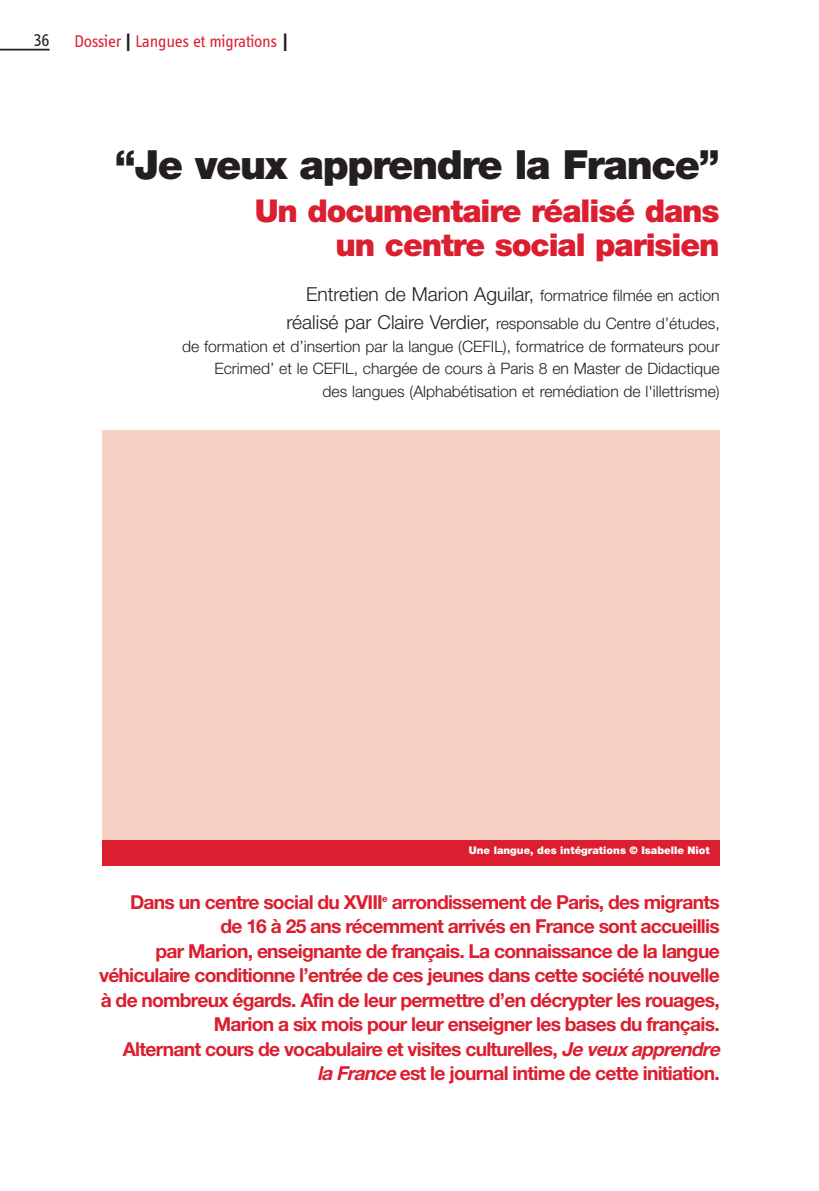
<style>
.page{position:relative;width:819px;height:1191px;background:#fff}
.page>*{position:absolute;margin:0;border:0;box-sizing:border-box;transform-origin:0 0}
.t1{font:900 40.25px "Helvetica Neue LT Std";letter-spacing:-.035em;color:#231f20}
.t2{font:900 31.5px/33.2px "Helvetica Neue LT Std";letter-spacing:-.035em;color:#db1e30;text-align:right}
.t3{font:700 19.25px/24.5px "Helvetica Neue LT Std";letter-spacing:-.04em;color:#db1e30;text-align:right}
.t4{font:300 19.25px "Helvetica Neue LT Std";color:#231f20}
.t5{font:17.5px "Info OT Disp";letter-spacing:-.015em;color:#db1e30}
.t6{font:17.5px "Info OT Disp";color:#231f20}
.t7{font:300 15.75px/22.8px "Helvetica Neue LT Std";color:#231f20;text-align:right}
.t8{font:900 10.5px "Helvetica Neue LT Std";color:#fff}
.s1{font-family:"Helvetica Neue LT Std";font-size:24.5px;color:#231f20}
.s2{font-size:15.75px}
.s3{font-size:19.25px}
.s4{font-style:italic}
</style>
<div class="page">
<hr style="left:0;top:49px;width:50px;height:1px;background:#231f20">
<div style="left:102px;top:430px;width:617px;height:416px;background:#f7d1c4"></div>
<div style="left:102px;top:839px;width:617px;height:26px;background:#db1e30"></div>
<p class="t6" style="left:34px;top:34px;width:17px">36</p>
<p class="t5" style="left:74px;top:35px;width:215px">Dossier <span class="s1">I</span> Langues et migrations <span class="s1">I</span></p>
<h1 class="t1" style="left:115px;top:150px;width:606px">“Je veux apprendre la France”</h1>
<h2 class="t2" style="left:255px;top:197px;width:466px">Un documentaire réalisé dans un centre social parisien</h2>
<p class="t4" style="left:306px;top:287px;width:415px">Entretien de Marion Aguilar, <span class="s2">formatrice filmée en action</span></p>
<p class="t7" style="left:182px;top:313px;width:539px"><span class="s3">réalisé par Claire Verdier,</span> responsable du Centre d’études,<br>de formation et d’insertion par la langue (CEFIL), formatrice de formateurs pour Ecrimed’ et le CEFIL, chargée de cours à Paris 8 en Master de Didactique<br>des langues (Alphabétisation et remédiation de l'illettrisme)</p>
<p class="t8" style="left:469px;top:847px;width:242px">Une langue, des intégrations © Isabelle Niot</p>
<p class="t3" style="left:99px;top:891px;width:625px">Dans un centre social du XVIII<sup>e</sup> arrondissement de Paris, des migrants<br>de 16 à 25 ans récemment arrivés en France sont accueillis<br>par Marion, enseignante de français. La connaissance de la langue véhiculaire conditionne l’entrée de ces jeunes dans cette société nouvelle à de nombreux égards. Afin de leur permettre d’en décrypter les rouages, Marion a six mois pour leur enseigner les bases du français.<br>Alternant cours de vocabulaire et visites culturelles, <span class="s4">Jeveuxapprendre laFrance</span>est le journal intime de cette initiation.</p>
</div>
